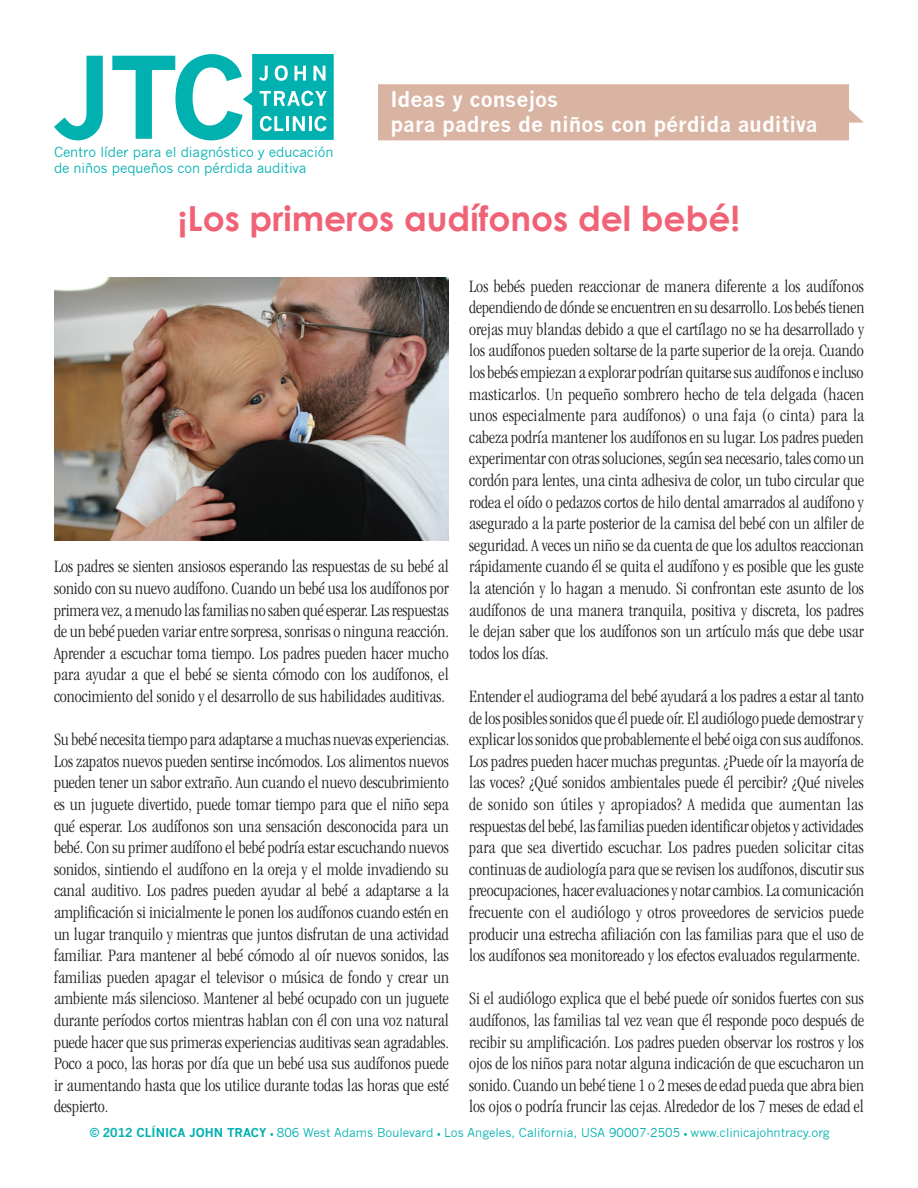
<style>
.page{position:relative;width:918px;height:1188px;background:#fff}
.page>*{position:absolute;margin:0;border:0;box-sizing:border-box;transform-origin:0 0}
.t1{font:700 34.5px "Century Gothic";color:#f06377}
.t2{font:700 21px/25.2px "News Gothic";color:#fff}
.t3{font:300 condensed 18px/21.6px "Garamond";color:#231f20;text-align:justify}
.t4{font:13.5px/16.2px "News Gothic";letter-spacing:-.005em;color:#00b1b0}
.t5{font:12px "News Gothic";color:#00b1b0}
.s1{font-weight:700}
</style>
<div class="page">
<svg style="left:54px;top:56px;width:49px;height:84px"></svg>
<svg style="left:112px;top:54px;width:222px;height:86px"></svg>
<div style="left:378px;top:84px;width:486px;height:56px;background:#dab4a3"></div>
<img style="left:54px;top:278px;width:395px;height:263px">
<p class="t2" style="left:390px;top:87px;width:429px">Ideas y consejos<br>para padres de niños con pérdida auditiva</p>
<p class="t4" style="left:54px;top:144px;width:281px">Centro líder para el diagnóstico y educación de niños pequeños con pérdida auditiva</p>
<h1 class="t1" style="left:178px;top:197px;width:564px">¡Los primeros audífonos del bebé!</h1>
<p class="t3" style="left:54px;top:556px;width:396px">Los padres se sienten ansiosos esperando las respuestas de su bebé al sonido con su nuevo audífono. Cuando un bebé usa los audífonos por primera vez, a menudo las familias no saben qué esperar. Las respuestas de un bebé pueden variar entre sorpresa, sonrisas o ninguna reacción.<br>Aprender a escuchar toma tiempo. Los padres pueden hacer mucho para ayudar a que el bebé se sienta cómodo con los audífonos, el conocimiento del sonido y el desarrollo de sus habilidades auditivas.</p>
<p class="t3" style="left:54px;top:729px;width:397px">Su bebé necesita tiempo para adaptarse a muchas nuevas experiencias.<br>Los zapatos nuevos pueden sentirse incómodos. Los alimentos nuevos pueden tener un sabor extraño. Aun cuando el nuevo descubrimiento es un juguete divertido, puede tomar tiempo para que el niño sepa qué esperar. Los audífonos son una sensación desconocida para un bebé. Con su primer audífono el bebé podría estar escuchando nuevos sonidos, sintiendo el audífono en la oreja y el molde invadiendo su canal auditivo. Los padres pueden ayudar al bebé a adaptarse a la amplificación si inicialmente le ponen los audífonos cuando estén en un lugar tranquilo y mientras que juntos disfrutan de una actividad familiar. Para mantener al bebé cómodo al oír nuevos sonidos, las familias pueden apagar el televisor o música de fondo y crear un ambiente más silencioso. Mantener al bebé ocupado con un juguete durante períodos cortos mientras hablan con él con una voz natural puede hacer que sus primeras experiencias auditivas sean agradables.<br>Poco a poco, las horas por día que un bebé usa sus audífonos puede ir aumentando hasta que los utilice durante todas las horas que esté despierto.</p>
<p class="t3" style="left:469px;top:275px;width:397px">Los bebés pueden reaccionar de manera diferente a los audífonos dependiendo de dónde se encuentren en su desarrollo. Los bebés tienen orejas muy blandas debido a que el cartílago no se ha desarrollado y los audífonos pueden soltarse de la parte superior de la oreja. Cuando los bebés empiezan a explorar podrían quitarse sus audífonos e incluso masticarlos. Un pequeño sombrero hecho de tela delgada (hacen unos especialmente para audífonos) o una faja (o cinta) para la cabeza podría mantener los audífonos en su lugar. Los padres pueden experimentar con otras soluciones, según sea necesario, tales como un cordón para lentes, una cinta adhesiva de color, un tubo circular que rodea el oído o pedazos cortos de hilo dental amarrados al audífono y asegurado a la parte posterior de la camisa del bebé con un alfiler de seguridad. A veces un niño se da cuenta de que los adultos reaccionan rápidamente cuando él se quita el audífono y es posible que les guste la atención y lo hagan a menudo. Si confrontan este asunto de los audífonos de una manera tranquila, positiva y discreta, los padres le dejan saber que los audífonos son un artículo más que debe usar todos los días.</p>
<p class="t3" style="left:469px;top:686px;width:397px">Entender el audiograma del bebé ayudará a los padres a estar al tanto de los posibles sonidos que él puede oír. El audiólogo puede demostrar y explicar los sonidos que probablemente el bebé oiga con sus audífonos.<br>Los padres pueden hacer muchas preguntas. ¿Puede oír la mayoría de las voces? ¿Qué sonidos ambientales puede él percibir? ¿Qué niveles de sonido son útiles y apropiados? A medida que aumentan las respuestas del bebé, las familias pueden identificar objetos y actividades para que sea divertido escuchar. Los padres pueden solicitar citas continuas de audiología para que se revisen los audífonos, discutir sus preocupaciones, hacer evaluaciones y notar cambios. La comunicación frecuente con el audiólogo y otros proveedores de servicios puede producir una estrecha afiliación con las familias para que el uso de los audífonos sea monitoreado y los efectos evaluados regularmente.</p>
<p class="t3" style="left:469px;top:988px;width:396px">Si el audiólogo explica que el bebé puede oír sonidos fuertes con sus audífonos, las familias tal vez vean que él responde poco después de recibir su amplificación. Los padres pueden observar los rostros y los ojos de los niños para notar alguna indicación de que escucharon un sonido. Cuando un bebé tiene 1 o 2 meses de edad pueda que abra bien los ojos o podría fruncir las cejas. Alrededor de los 7 meses de edad el</p>
<p class="t5" style="left:90px;top:1126px;width:741px"><span class="s1">© 2012 CLÍNICA JOHN TRACY</span> 806 West Adams Boulevard Los Angeles, California, USA 90007-2505 www.clinicajohntracy.org</p>
</div>
